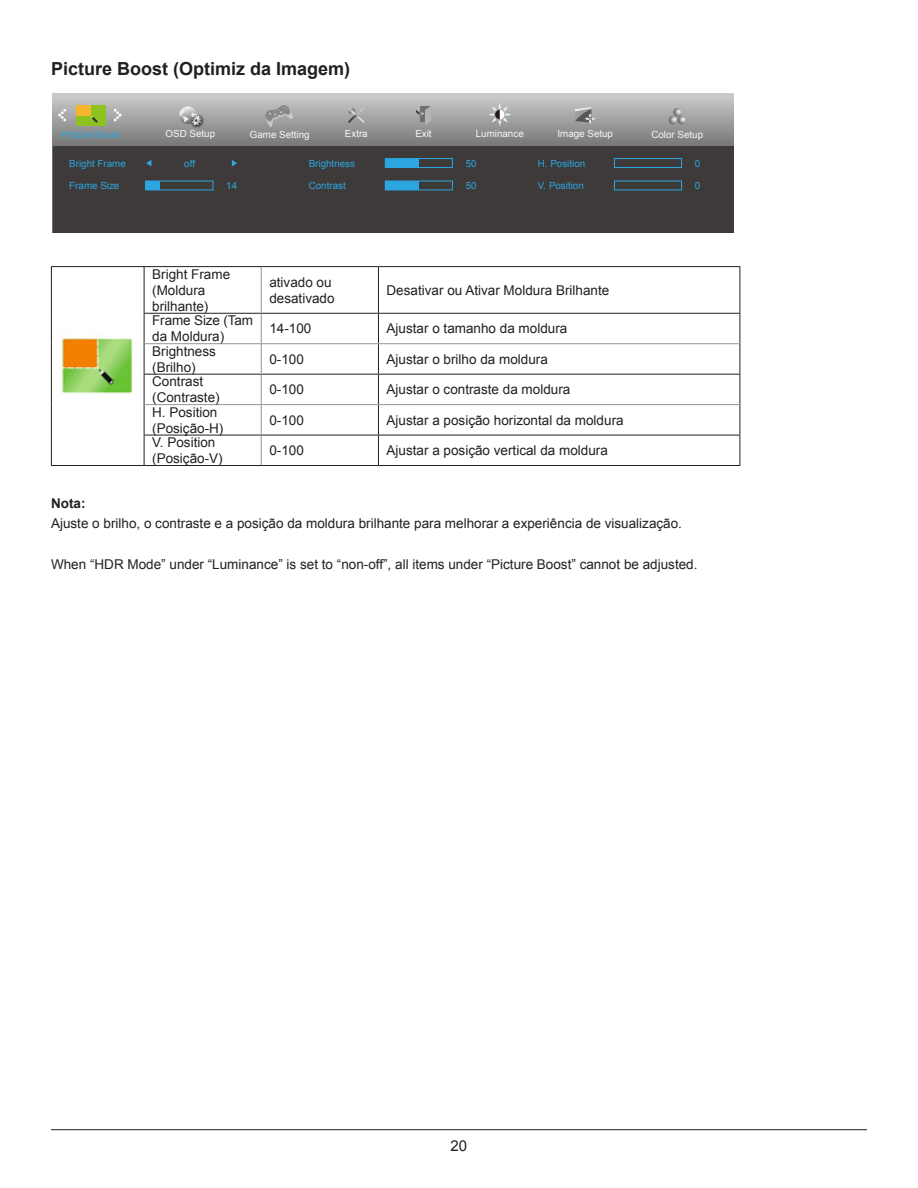
<style>
.page{position:relative;width:918px;height:1188px;background:#fff}
.page>*{position:absolute;margin:0;border:0;box-sizing:border-box;transform-origin:0 0}
.Heading_3{font:700 18px "Arial";color:#231f20}
.t1{font:15px "Arial";color:#231f20}
.无间隔{font:13.5px/16.2px "Arial";color:#231f20}
.正文_text-1{font:13.5px "Arial";color:#231f20}
.content_bold{font:700 13.5px "Arial";color:#231f20}
.t2{font:9.75px "Arial";color:#2ca6e0}
.t3{font:9.75px "Arial";color:#f7f7f7}
</style>
<div class="page">
<hr style="left:51px;top:1129px;width:816px;height:1px;background:#231f20">
<svg style="left:53px;top:94px;width:681px;height:52px;background:#a0a0a1"></svg>
<div style="left:53px;top:146px;width:681px;height:87px;background:#3e3a39"></div>
<svg style="left:58px;top:109px;width:8px;height:12px"></svg>
<svg style="left:114px;top:109px;width:8px;height:12px"></svg>
<img style="left:189px;top:112px;width:17px;height:18px">
<svg style="left:179px;top:107px;width:23px;height:18px"></svg>
<svg style="left:416px;top:106px;width:15px;height:19px"></svg>
<svg style="left:348px;top:108px;width:18px;height:16px"></svg>
<svg style="left:488px;top:103px;width:24px;height:23px"></svg>
<svg style="left:575px;top:107px;width:21px;height:17px"></svg>
<div style="left:385px;top:158px;width:68px;height:10px;border:1px solid #2ca6e0"></div>
<div style="left:385px;top:159px;width:34px;height:8px;background:#2ca6e0"></div>
<div style="left:385px;top:181px;width:34px;height:9px;background:#2ca6e0"></div>
<div style="left:614px;top:158px;width:68px;height:10px;border:1px solid #2ca6e0"></div>
<svg style="left:146px;top:160px;width:5px;height:6px"></svg>
<svg style="left:232px;top:160px;width:5px;height:7px"></svg>
<div style="left:146px;top:181px;width:14px;height:9px;background:#2ca6e0"></div>
<div style="left:76px;top:105px;width:29px;height:21px;background:#8dc21f"></div>
<div style="left:76px;top:105px;width:15px;height:11px;background:#f7b52c"></div>
<svg style="left:91px;top:116px;width:7px;height:7px"></svg>
<svg style="left:669px;top:108px;width:17px;height:16px"></svg>
<svg style="left:265px;top:105px;width:28px;height:22px"></svg>
<hr style="left:51px;top:266px;width:93px;height:1px;background:#231f20">
<hr style="left:51px;top:267px;width:1px;height:46px;background:#231f20">
<hr style="left:144px;top:266px;width:117px;height:1px;background:#231f20">
<hr style="left:144px;top:267px;width:1px;height:46px;background:#231f20">
<hr style="left:261px;top:266px;width:117px;height:1px;background:#231f20">
<hr style="left:378px;top:266px;width:362px;height:1px;background:#231f20">
<hr style="left:378px;top:267px;width:1px;height:46px;background:#231f20">
<hr style="left:740px;top:267px;width:1px;height:46px;background:#231f20">
<hr style="left:51px;top:313px;width:1px;height:31px;background:#231f20">
<hr style="left:144px;top:313px;width:117px;height:1px;background:#231f20">
<hr style="left:144px;top:314px;width:1px;height:30px;background:#231f20">
<hr style="left:261px;top:313px;width:117px;height:1px;background:#231f20">
<hr style="left:378px;top:313px;width:362px;height:1px;background:#231f20">
<svg style="left:378px;top:314px;width:1px;height:29px"></svg>
<hr style="left:740px;top:314px;width:1px;height:30px;background:#231f20">
<hr style="left:51px;top:344px;width:1px;height:30px;background:#231f20">
<hr style="left:144px;top:344px;width:1px;height:30px;background:#231f20">
<hr style="left:378px;top:344px;width:1px;height:30px;background:#231f20">
<hr style="left:740px;top:344px;width:1px;height:30px;background:#231f20">
<hr style="left:51px;top:374px;width:1px;height:31px;background:#231f20">
<hr style="left:144px;top:374px;width:117px;height:1px;background:#231f20">
<hr style="left:144px;top:375px;width:1px;height:30px;background:#231f20">
<hr style="left:261px;top:374px;width:117px;height:1px;background:#231f20">
<hr style="left:378px;top:374px;width:362px;height:1px;background:#231f20">
<svg style="left:378px;top:375px;width:1px;height:29px"></svg>
<hr style="left:740px;top:375px;width:1px;height:30px;background:#231f20">
<hr style="left:51px;top:405px;width:1px;height:30px;background:#231f20">
<hr style="left:144px;top:405px;width:1px;height:30px;background:#231f20">
<hr style="left:378px;top:405px;width:1px;height:30px;background:#231f20">
<hr style="left:740px;top:405px;width:1px;height:30px;background:#231f20">
<hr style="left:51px;top:435px;width:1px;height:30px;background:#231f20">
<hr style="left:144px;top:435px;width:117px;height:1px;background:#231f20">
<hr style="left:144px;top:435px;width:1px;height:30px;background:#231f20">
<hr style="left:261px;top:435px;width:117px;height:1px;background:#231f20">
<hr style="left:378px;top:435px;width:362px;height:1px;background:#231f20">
<hr style="left:378px;top:435px;width:1px;height:30px;background:#231f20">
<hr style="left:740px;top:435px;width:1px;height:30px;background:#231f20">
<hr style="left:51px;top:465px;width:93px;height:1px;background:#231f20">
<hr style="left:144px;top:465px;width:117px;height:1px;background:#231f20">
<hr style="left:261px;top:465px;width:117px;height:1px;background:#231f20">
<hr style="left:378px;top:465px;width:362px;height:1px;background:#231f20">
<hr style="left:261px;top:267px;width:1px;height:46px;background:#939598">
<svg style="left:261px;top:314px;width:1px;height:29px"></svg>
<hr style="left:144px;top:343px;width:117px;height:1px;background:#939598">
<hr style="left:261px;top:343px;width:117px;height:1px;background:#939598">
<hr style="left:261px;top:344px;width:1px;height:30px;background:#939598">
<hr style="left:378px;top:343px;width:362px;height:1px;background:#939598">
<svg style="left:261px;top:375px;width:1px;height:29px"></svg>
<hr style="left:144px;top:404px;width:117px;height:1px;background:#939598">
<hr style="left:261px;top:404px;width:117px;height:1px;background:#939598">
<hr style="left:261px;top:405px;width:1px;height:30px;background:#939598">
<hr style="left:378px;top:404px;width:362px;height:1px;background:#939598">
<hr style="left:261px;top:435px;width:1px;height:30px;background:#939598">
<img style="left:60px;top:338px;width:73px;height:56px">
<p class="Heading_3" style="left:51px;top:57px;width:301px">Picture Boost (Optimiz da Imagem)</p>
<p class="t3" style="left:166px;top:127px;width:51px">OSD Setup</p>
<p class="t3" style="left:345px;top:127px;width:24px">Extra</p>
<p class="t3" style="left:415px;top:127px;width:18px">Exit</p>
<p class="t3" style="left:476px;top:128px;width:49px">Luminance</p>
<p class="t3" style="left:558px;top:128px;width:57px">Image Setup</p>
<p class="t2" style="left:309px;top:157px;width:48px">Brightness</p>
<p class="t2" style="left:466px;top:157px;width:12px">50</p>
<p class="t2" style="left:309px;top:179px;width:39px">Contrast</p>
<p class="t2" style="left:466px;top:179px;width:12px">50</p>
<p class="t2" style="left:61px;top:128px;width:60px">Picture Boost</p>
<p class="t3" style="left:250px;top:128px;width:61px">Game Setting</p>
<p class="t3" style="left:651px;top:128px;width:53px">Color Setup</p>
<p class="t2" style="left:69px;top:157px;width:58px">Bright Frame</p>
<p class="t2" style="left:184px;top:157px;width:12px">off</p>
<p class="t2" style="left:69px;top:179px;width:52px">Frame Size</p>
<p class="t2" style="left:226px;top:179px;width:12px">14</p>
<p class="t2" style="left:538px;top:157px;width:49px">H. Position</p>
<p class="t2" style="left:695px;top:157px;width:7px">0</p>
<p class="t2" style="left:538px;top:179px;width:47px">V. Position</p>
<p class="t2" style="left:695px;top:179px;width:7px">0</p>
<p class="无间隔" style="left:152px;top:266px;width:80px">Bright Frame (Moldura brilhante)</p>
<p class="无间隔" style="left:269px;top:274px;width:67px">ativado ou desativado</p>
<p class="无间隔" style="left:387px;top:282px;width:224px">Desativar ou Ativar Moldura Brilhante</p>
<p class="无间隔" style="left:152px;top:313px;width:102px">Frame Size (Tam da Moldura)</p>
<p class="无间隔" style="left:269px;top:321px;width:44px">14-100</p>
<p class="无间隔" style="left:387px;top:321px;width:182px">Ajustar o tamanho da moldura</p>
<p class="无间隔" style="left:152px;top:343px;width:65px">Brightness (Brilho)</p>
<p class="无间隔" style="left:269px;top:351px;width:36px">0-100</p>
<p class="无间隔" style="left:387px;top:351px;width:163px">Ajustar o brilho da moldura</p>
<p class="无间隔" style="left:152px;top:373px;width:69px">Contrast (Contraste)</p>
<p class="无间隔" style="left:269px;top:382px;width:36px">0-100</p>
<p class="无间隔" style="left:387px;top:382px;width:185px">Ajustar o contraste da moldura</p>
<p class="无间隔" style="left:152px;top:404px;width:73px">H. Position (Posição-H)</p>
<p class="无间隔" style="left:269px;top:412px;width:36px">0-100</p>
<p class="无间隔" style="left:387px;top:412px;width:239px">Ajustar a posição horizontal da moldura</p>
<p class="无间隔" style="left:152px;top:434px;width:72px">V. Position (Posição-V)</p>
<p class="无间隔" style="left:269px;top:442px;width:36px">0-100</p>
<p class="无间隔" style="left:387px;top:442px;width:223px">Ajustar a posição vertical da moldura</p>
<p class="content_bold" style="left:51px;top:494px;width:36px">Nota:</p>
<p class="正文_text-1" style="left:51px;top:514px;width:633px">Ajuste o brilho, o contraste e a posição da moldura brilhante para melhorar a experiência de visualização.</p>
<p class="正文_text-1" style="left:51px;top:555px;width:648px">When “HDR Mode” under “Luminance” is set to “non-off”, all items under “Picture Boost” cannot be adjusted.</p>
<p class="t1" style="left:451px;top:1136px;width:18px">20</p>
</div>
